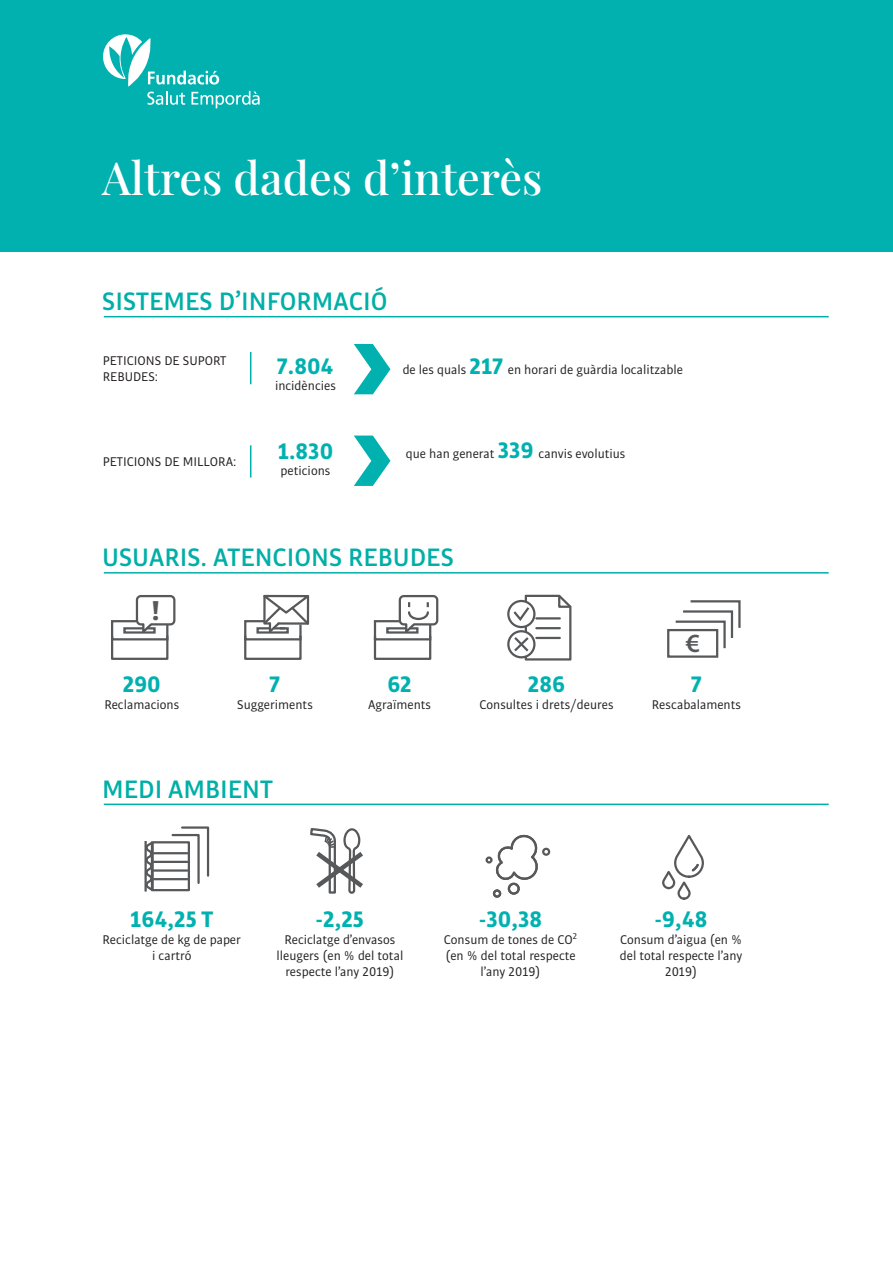
<style>
.page{position:relative;width:893px;height:1263px;background:#fff}
.page>*{position:absolute;margin:0;border:0;box-sizing:border-box;transform-origin:0 0}
.t1{font:500 45px "Playfair Display";color:#fff}
.t2{font:700 29.25px "Bulo";color:#57585a}
.t3{font:500 27px "Bulo";color:#00afa7}
.t4{font:600 26.25px "Myriad Pro";color:#57585a}
.t5{font:700 24px "Bulo";color:#00b1b0}
.t6{font:13.5px/16.2px "Bulo";color:#231f20;text-align:center}
.s1{font-weight:700;font-size:24px;color:#00b1b0}
</style>
<div class="page">
<hr style="left:104px;top:316px;width:725px;height:1px;background:#00afa7">
<hr style="left:104px;top:572px;width:725px;height:2px;background:#00afa7">
<hr style="left:104px;top:803px;width:725px;height:2px;background:#00afa7">
<div style="left:0;top:0;width:893px;height:251px;background:#00b1b0"></div>
<svg style="left:103px;top:34px;width:157px;height:74px"></svg>
<svg style="left:354px;top:344px;width:36px;height:50px"></svg>
<hr style="left:250px;top:352px;width:1px;height:32px;background:#00b1b0">
<svg style="left:354px;top:436px;width:36px;height:50px"></svg>
<hr style="left:250px;top:445px;width:1px;height:32px;background:#00b1b0">
<svg style="left:507px;top:594px;width:65px;height:66px"></svg>
<div style="left:374px;top:635px;width:57px;height:25px;border:2px solid #57585a"></div>
<svg style="left:373px;top:595px;width:66px;height:47px"></svg>
<div style="left:244px;top:635px;width:58px;height:25px;border:2px solid #57585a"></div>
<svg style="left:244px;top:594px;width:66px;height:48px"></svg>
<div style="left:111px;top:635px;width:57px;height:25px;border:2px solid #57585a"></div>
<svg style="left:111px;top:595px;width:65px;height:47px"></svg>
<svg style="left:675px;top:600px;width:66px;height:50px"></svg>
<div style="left:667px;top:629px;width:51px;height:29px;background:#fff;border:2px solid #57585a"></div>
<svg style="left:170px;top:826px;width:40px;height:58px"></svg>
<div style="left:151px;top:841px;width:39px;height:50px;border:2px solid #57585a"></div>
<svg style="left:144px;top:841px;width:11px;height:51px"></svg>
<hr style="left:151px;top:842px;width:3px;height:49px;background:#57585a">
<hr style="left:153px;top:852px;width:35px;height:2px;background:#57585a">
<hr style="left:153px;top:861px;width:35px;height:2px;background:#57585a">
<hr style="left:153px;top:869px;width:35px;height:3px;background:#57585a">
<hr style="left:153px;top:878px;width:35px;height:2px;background:#57585a">
<hr style="left:144px;top:841px;width:3px;height:50px;background:#57585a">
<svg style="left:310px;top:828px;width:53px;height:66px"></svg>
<div style="left:493px;top:889px;width:8px;height:9px;border:2px solid #57585a;border-radius:50%"></div>
<div style="left:542px;top:848px;width:8px;height:8px;border:2px solid #57585a;border-radius:50%"></div>
<div style="left:485px;top:856px;width:8px;height:7px;border:2px solid #57585a;border-radius:50%"></div>
<div style="left:508px;top:883px;width:12px;height:12px;border:2px solid #57585a;border-radius:50%"></div>
<svg style="left:495px;top:834px;width:43px;height:49px"></svg>
<svg style="left:662px;top:835px;width:42px;height:65px"></svg>
<h1 class="t1" style="left:102px;top:143px;width:442px">Altres dades d’interès</h1>
<h3 class="t3" style="left:102px;top:284px;width:287px">SISTEMES D’INFORMACIÓ</h3>
<p class="t6" style="left:103px;top:352px;width:125px;text-align:left">PETICIONS DE SUPORT<br>REBUDES:</p>
<h3 class="t5" style="left:277px;top:350px;width:58px">7.804</h3>
<p class="t6" style="left:275px;top:377px;width:62px">incidències</p>
<p class="t6" style="left:403px;top:361px;width:282px">de les quals <span class="s1">217</span> en horari de guàrdia localitzable</p>
<p class="t6" style="left:103px;top:454px;width:135px">PETICIONS DE MILLORA:</p>
<h3 class="t5" style="left:278px;top:435px;width:57px">1.830</h3>
<p class="t6" style="left:281px;top:462px;width:51px">peticions</p>
<p class="t6" style="left:406px;top:446px;width:221px">que han generat <span class="s1">339</span> canvis evolutius</p>
<h3 class="t3" style="left:102px;top:540px;width:353px">USUARIS. ATENCIONS REBUDES</h3>
<h2 class="t2" style="left:150px;top:591px;width:12px">!</h2>
<h3 class="t5" style="left:123px;top:669px;width:39px">290</h3>
<p class="t6" style="left:104px;top:696px;width:76px">Reclamacions</p>
<h3 class="t5" style="left:270px;top:669px;width:12px">7</h3>
<p class="t6" style="left:237px;top:696px;width:77px">Suggeriments</p>
<h3 class="t3" style="left:102px;top:772px;width:172px">MEDI AMBIENT</h3>
<h3 class="t5" style="left:387px;top:669px;width:26px">62</h3>
<p class="t6" style="left:368px;top:696px;width:65px">Agraïments</p>
<h3 class="t5" style="left:528px;top:669px;width:39px">286</h3>
<p class="t6" style="left:479px;top:696px;width:136px">Consultes i drets/deures</p>
<h3 class="t4" style="left:686px;top:626px;width:16px">€</h3>
<h3 class="t5" style="left:691px;top:669px;width:12px">7</h3>
<p class="t6" style="left:652px;top:696px;width:91px">Rescabalaments</p>
<h3 class="t5" style="left:130px;top:904px;width:85px">164,25 T</h3>
<p class="t6" style="left:103px;top:931px;width:140px">Reciclatge de kg de paper i cartró</p>
<h3 class="t5" style="left:316px;top:904px;width:50px">-2,25</h3>
<p class="t6" style="left:276px;top:931px;width:128px">Reciclatge d’envasos lleugers (en % del total respecte l’any 2019)</p>
<h3 class="t5" style="left:479px;top:904px;width:65px">-30,38</h3>
<p class="t6" style="left:444px;top:931px;width:135px">Consum de tones de CO<sup>2 </sup>(en % del total respecte l’any 2019)</p>
<h3 class="t5" style="left:655px;top:904px;width:54px">-9,48</h3>
<p class="t6" style="left:620px;top:931px;width:124px">Consum d’aigua (en % del total respecte l’any<br>2019)</p>
</div>
